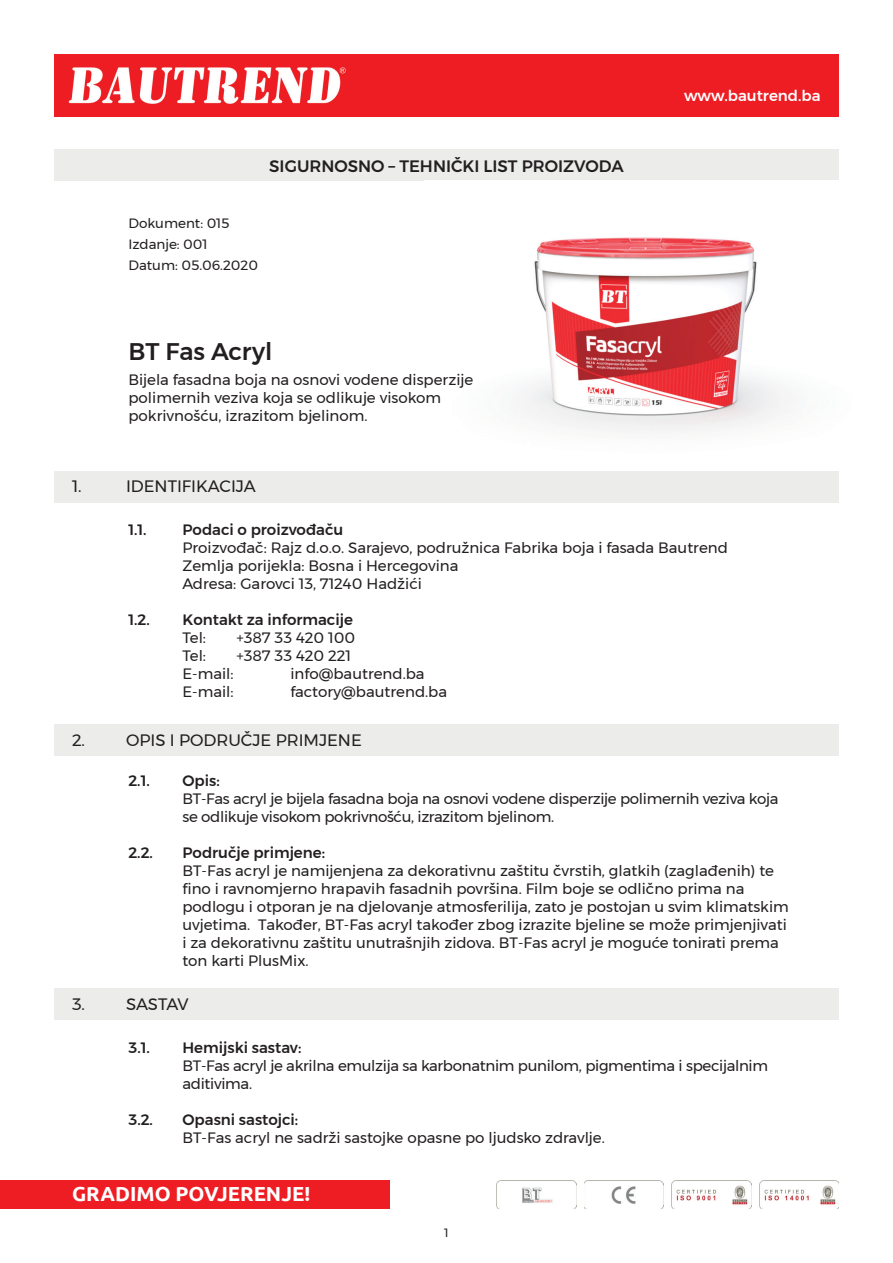
<style>
.page{position:relative;width:893px;height:1263px;background:#fff}
.page>*{position:absolute;margin:0;border:0;box-sizing:border-box;transform-origin:0 0}
.t1{font:500 24px "Montserrat";color:#231f20}
.t2{font:700 20.25px "Ubuntu";color:#fff}
.t3{font:16.5px "Montserrat";color:#231f20}
.t4{font:500 16.5px "Montserrat";color:#231f20}
.t5{font:15px/18px "Montserrat";color:#231f20}
.t6{font:15px/18px "Montserrat";letter-spacing:-.02em;color:#231f20}
.t7{font:500 15px "Montserrat";color:#231f20}
.t8{font:500 15px "Montserrat";color:#fff}
.t9{font:13.5px/20.9px "Montserrat";color:#231f20}
.t10{font:12px "Montserrat";color:#231f20}
</style>
<div class="page">
<div style="left:54px;top:471px;width:785px;height:31px;background:#ececeb"></div>
<div style="left:54px;top:150px;width:785px;height:31px;background:#ececeb"></div>
<div style="left:54px;top:725px;width:785px;height:31px;background:#ececeb"></div>
<div style="left:54px;top:988px;width:785px;height:32px;background:#ececeb"></div>
<div style="left:308px;top:54px;width:531px;height:62px;background:#ee1d23"></div>
<img style="left:54px;top:54px;width:292px;height:62px">
<div style="left:0;top:1180px;width:390px;height:29px;background:#ee1d23"></div>
<img style="left:496px;top:1180px;width:80px;height:29px">
<img style="left:759px;top:1180px;width:80px;height:29px">
<img style="left:672px;top:1180px;width:79px;height:29px">
<img style="left:584px;top:1180px;width:80px;height:29px">
<img style="left:523px;top:237px;width:262px;height:194px">
<p class="t4" style="left:269px;top:153px;width:356px">SIGURNOSNO – TEHNIČKI LIST PROIZVODA</p>
<p class="t9" style="left:128px;top:213px;width:103px">Dokument: 015</p>
<p class="t9" style="left:128px;top:234px;width:131px">Izdanje: 001<br>Datum: 05.06.2020</p>
<h1 class="t1" style="left:128px;top:333px;width:146px">BT Fas Acryl</h1>
<p class="t5" style="left:128px;top:371px;width:346px">Bijela fasadna boja na osnovi vodene disperzije polimernih veziva koja se odlikuje visokom pokrivnošću, izrazitom bjelinom.</p>
<p class="t3" style="left:72px;top:474px;width:11px">1.</p>
<p class="t3" style="left:126px;top:474px;width:131px">IDENTIFIKACIJA</p>
<p class="t8" style="left:684px;top:84px;width:138px">www.bautrend.ba</p>
<p class="t7" style="left:128px;top:518px;width:20px">1.1.</p>
<p class="t7" style="left:182px;top:518px;width:162px">Podaci o proizvođaču</p>
<p class="t5" style="left:182px;top:539px;width:547px">Proizvođač: Rajz d.o.o. Sarajevo, podružnica Fabrika boja i fasada Bautrend<br>Zemlja porijekla: Bosna i Hercegovina<br>Adresa: Garovci 13, 71240 Hadžići</p>
<p class="t7" style="left:128px;top:608px;width:23px">1.2.</p>
<p class="t7" style="left:182px;top:608px;width:172px">Kontakt za informacije</p>
<p class="t5" style="left:182px;top:629px;width:25px">Tel:</p>
<p class="t5" style="left:236px;top:629px;width:120px">+387 33 420 100</p>
<p class="t5" style="left:182px;top:647px;width:25px">Tel:</p>
<p class="t5" style="left:236px;top:647px;width:116px">+387 33 420 221</p>
<p class="t5" style="left:182px;top:665px;width:53px">E-mail:</p>
<p class="t5" style="left:290px;top:665px;width:136px">info@bautrend.ba</p>
<p class="t5" style="left:182px;top:683px;width:53px">E-mail:</p>
<p class="t5" style="left:290px;top:683px;width:158px">factory@bautrend.ba</p>
<p class="t3" style="left:72px;top:727px;width:14px">2.</p>
<p class="t3" style="left:126px;top:727px;width:237px">OPIS I PODRUČJE PRIMJENE</p>
<p class="t7" style="left:128px;top:769px;width:23px">2.1.</p>
<p class="t7" style="left:182px;top:769px;width:39px">Opis:</p>
<p class="t6" style="left:182px;top:789px;width:597px">BT-Fas acryl je bijela fasadna boja na osnovi vodene disperzije polimernih veziva koja se odlikuje visokom pokrivnošću, izrazitom bjelinom.</p>
<p class="t7" style="left:128px;top:841px;width:26px">2.2.</p>
<p class="t7" style="left:182px;top:841px;width:144px">Područje primjene:</p>
<p class="t5" style="left:182px;top:861px;width:608px">BT-Fas acryl je namijenjena za dekorativnu zaštitu č vrstih, glatkih (zaglađenih) te fino i ravnomjerno hrapavih fasadnih površ ina. Film boje se odlično prima na podlogu i otporan je na djelovanje atmosferilija, zato je postojan u svim klimatskim uvjetima. Također, BT-Fas acryl također zbog izrazite bjeline se može primjenjivati i za dekorativnu zaštitu unutrašnjih zidova. BT-Fas acryl je moguće tonirati prema ton karti PlusMix.</p>
<p class="t3" style="left:72px;top:991px;width:15px">3.</p>
<p class="t3" style="left:126px;top:991px;width:64px">SASTAV</p>
<p class="t7" style="left:128px;top:1035px;width:23px">3.1.</p>
<p class="t7" style="left:182px;top:1035px;width:120px">Hemijski sastav:</p>
<p class="t6" style="left:182px;top:1056px;width:587px">BT-Fas acryl je akrilna emulzija sa karbonatnim punilom, pigmentima i specijalnim aditivima.</p>
<p class="t7" style="left:128px;top:1107px;width:26px">3.2.</p>
<p class="t7" style="left:182px;top:1107px;width:117px">Opasni sastojci:</p>
<p class="t5" style="left:182px;top:1128px;width:424px">BT-Fas acryl ne sadrži sastojke opasne po ljudsko zdravlje.</p>
<h2 class="t2" style="left:72px;top:1182px;width:240px">GRADIMO POVJERENJE!</h2>
<p class="t10" style="left:444px;top:1223px;width:6px">1</p>
</div>
